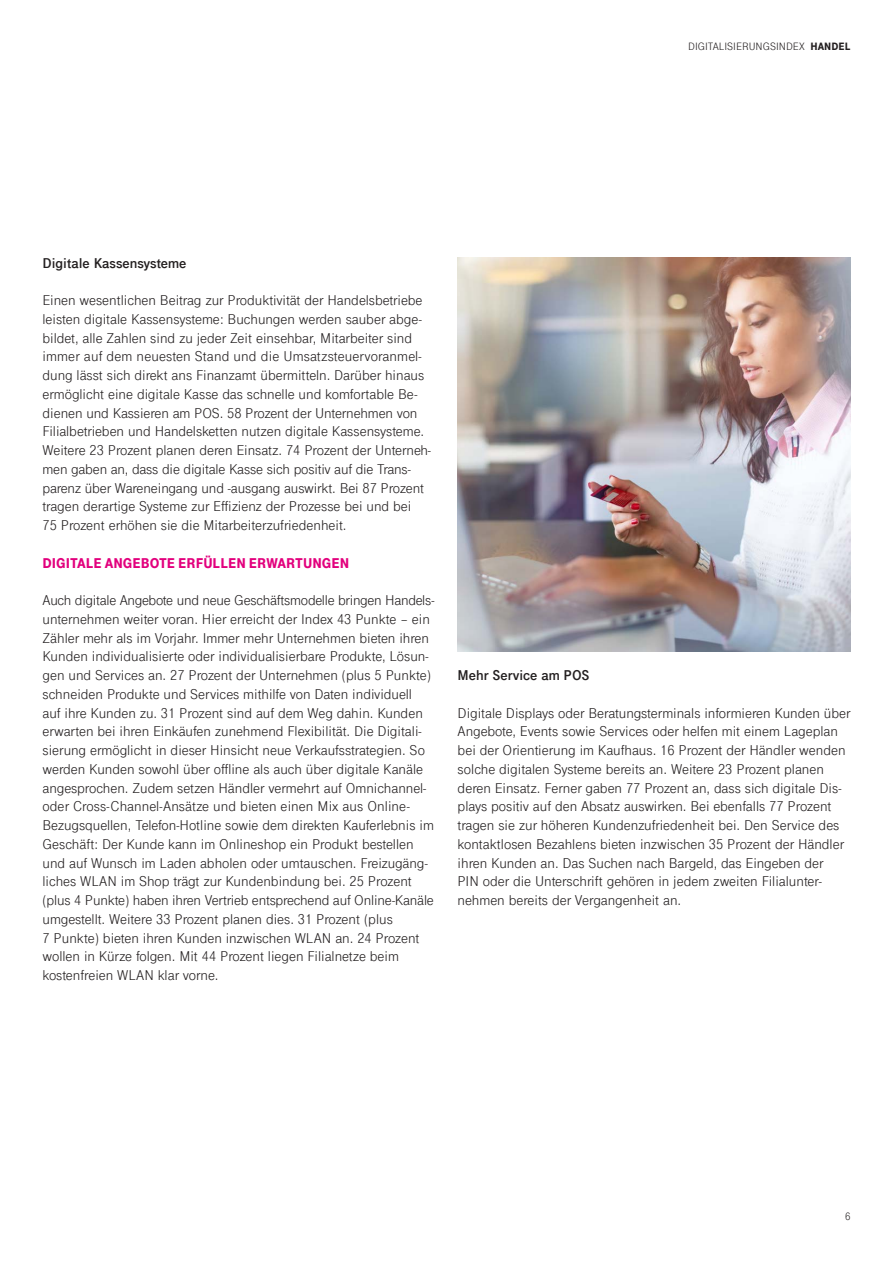
<style>
.page{position:relative;width:893px;height:1263px;background:#fff}
.page>*{position:absolute;margin:0;border:0;box-sizing:border-box;transform-origin:0 0}
.t1{font:15px/18.8px "Tele Grotesk Next";color:#231f20}
.t2{font:700 15px "Tele Grotesk Next";color:#231f20}
.t3{font:900 15px "Tele Grotesk Next";color:#e2007d}
.t4{font:11.25px "Tele Grotesk Next";color:#231f20}
.s1{font-weight:900}
</style>
<div class="page">
<img style="left:458px;top:258px;width:392px;height:393px">
<p class="t4" style="left:688px;top:40px;width:164px">DIGITALISIERUNGSINDEX <span class="s1">HANDEL</span></p>
<p class="t2" style="left:43px;top:254px;width:145px">Digitale Kassensysteme</p>
<p class="t1" style="left:43px;top:291px;width:390px">Einen wesentlichen Beitrag zur Produktivität der Handelsbetriebe leisten digitale Kassensysteme: Buchungen werden sauber abge&shy;bildet, alle Zahlen sind zu jeder Zeit einsehbar, Mitarbeiter sind immer auf dem neuesten Stand und die Umsatzsteuervoranmel&shy;dung lässt sich direkt ans Finanzamt übermitteln. Darüber hinaus ermöglicht eine digitale Kasse das schnelle und komfortable Be&shy;dienen und Kassieren am POS. 58 Prozent der Unternehmen von Filialbetrieben und Handelsketten nutzen digitale Kassensysteme.<br>Weitere 23 Prozent planen deren Einsatz. 74 Prozent der Unterneh&shy;men gaben an, dass die digitale Kasse sich positiv auf die Trans&shy;parenz über Wareneingang und -ausgang auswirkt. Bei 87 Prozent tragen derartige Systeme zur Effizienz der Prozesse bei und bei<br>75 Prozent erhöhen sie die Mitarbeiterzufriedenheit.</p>
<p class="t3" style="left:43px;top:554px;width:308px">DIGITALE ANGEBOTE ERFÜLLEN ERWARTUNGEN</p>
<p class="t1" style="left:43px;top:591px;width:393px">Auch digitale Angebote und neue Geschäftsmodelle bringen Handels&shy;unternehmen weiter voran. Hier erreicht der Index 43 Punkte – ein Zähler mehr als im Vorjahr. Immer mehr Unternehmen bieten ihren Kunden individualisierte oder individualisierbare Produkte, Lösun&shy;gen und Services an. 27 Prozent der Unternehmen (plus 5 Punkte) schneiden Produkte und Services mithilfe von Daten individuell<br>auf ihre Kunden zu. 31 Prozent sind auf dem Weg dahin. Kunden erwarten bei ihren Einkäufen zunehmend Flexibilität. Die Digitali&shy;sierung ermöglicht in dieser Hinsicht neue Verkaufsstrategien. So werden Kunden sowohl über offline als auch über digitale Kanäle angesprochen. Zudem setzen Händler vermehrt auf Omnichannel&shy;oder Cross-Channel-Ansätze und bieten einen Mix aus Online-- Bezugsquellen, Telefon-Hotline sowie dem direkten Kauferlebnis im Geschäft: Der Kunde kann im Onlineshop ein Produkt bestellen und auf Wunsch im Laden abholen oder umtauschen. Freizugäng&shy;liches WLAN im Shop trägt zur Kundenbindung bei. 25 Prozent (plus 4 Punkte) haben ihren Vertrieb entsprechend auf Online--Kanäle umgestellt. Weitere 33 Prozent planen dies. 31 Prozent (plus<br>7 Punkte) bieten ihren Kunden inzwischen WLAN an. 24 Prozent wollen in Kürze folgen. Mit 44 Prozent liegen Filialnetze beim kostenfreien WLAN klar vorne.</p>
<p class="t2" style="left:458px;top:667px;width:134px">Mehr Service am POS</p>
<p class="t1" style="left:458px;top:703px;width:394px">Digitale Displays oder Beratungsterminals informieren Kunden über Angebote, Events sowie Services oder helfen mit einem Lageplan bei der Orientierung im Kaufhaus. 16 Prozent der Händler wenden solche digitalen Systeme bereits an. Weitere 23 Prozent planen deren Einsatz. Ferner gaben 77 Prozent an, dass sich digitale Dis&shy;plays positiv auf den Absatz auswirken. Bei ebenfalls 77 Prozent tragen sie zur höheren Kundenzufriedenheit bei. Den Service des kontaktlosen Bezahlens bieten inzwischen 35 Prozent der Händler ihren Kunden an. Das Suchen nach Bargeld, das Eingeben der<br>PIN oder die Unterschrift gehören in jedem zweiten Filialunter&shy;nehmen bereits der Vergangenheit an.</p>
<p class="t4" style="left:845px;top:1210px;width:7px">6</p>
</div>
